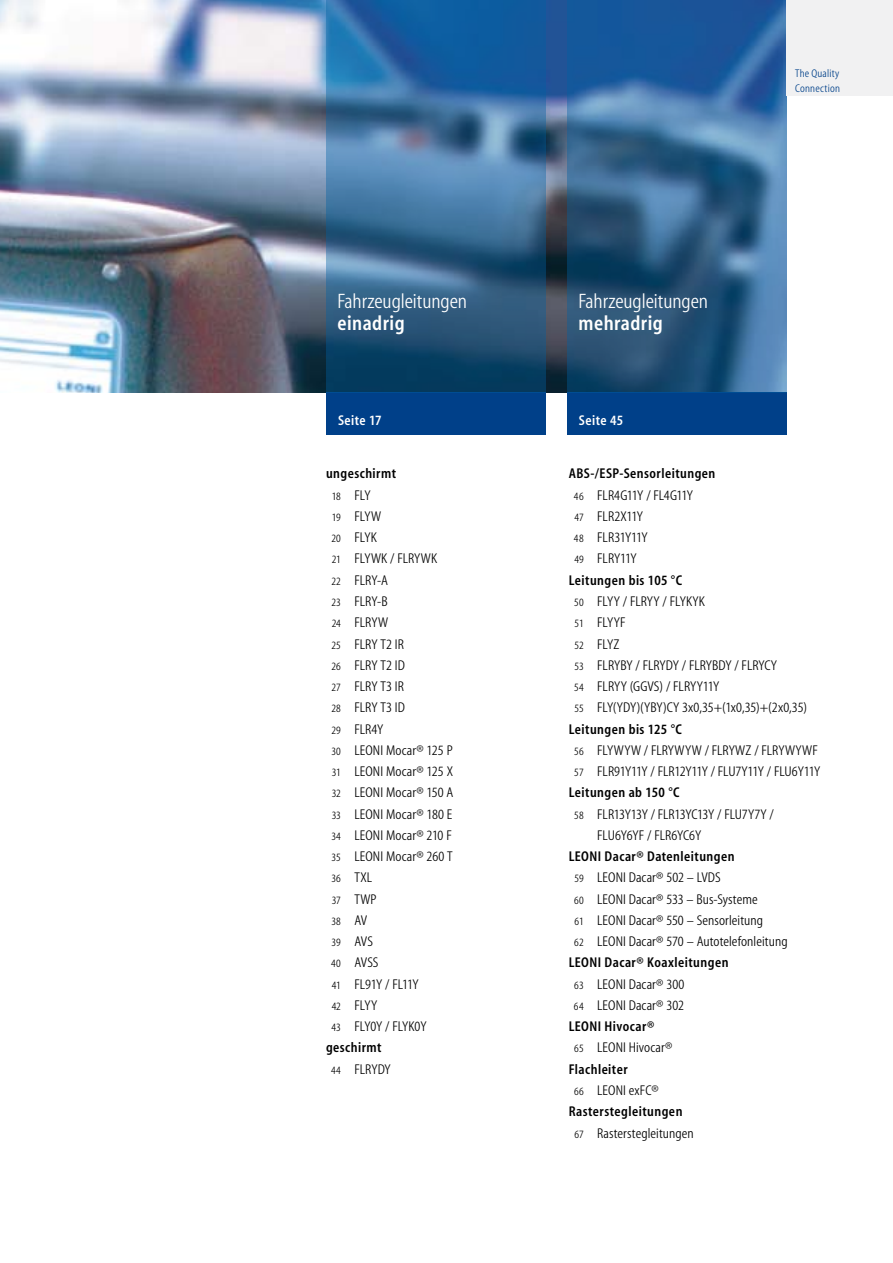
<style>
.page{position:relative;width:893px;height:1263px;background:#fff}
.page>*{position:absolute;margin:0;border:0;box-sizing:border-box;transform-origin:0 0}
.t1{font:21px "Myriad Condensed";letter-spacing:-.005em;color:#fff}
.t2{font:semi-condensed 21px "Myriad";letter-spacing:.02em;color:#fff}
.t3{font:14.25px/21.3px "Myriad Condensed";letter-spacing:.005em;color:#000}
.t4{font:semi-condensed 14.25px "Myriad";letter-spacing:.03em;color:#000}
.t5{font:14.25px/21.3px "Myriad Condensed";letter-spacing:-.015em;color:#000}
.t6{font:semi-condensed 14.25px "Myriad";letter-spacing:.03em;color:#fff}
.t7{font:11.25px/15px "Myriad Condensed";letter-spacing:.02em;color:#004089}
.t8{font:11.25px "Myriad Condensed";color:#000}
.s1{font-size:11.25px}
.s2{font-size:14.25px}
</style>
<div class="page">
<img style="left:0;top:0;width:567px;height:393px">
<div style="left:326px;top:393px;width:220px;height:42px;background:#004089"></div>
<div style="left:567px;top:393px;width:220px;height:42px;background:#004089"></div>
<svg style="left:567px;top:0;width:220px;height:393px;background:#306290"></svg>
<svg style="left:326px;top:0;width:220px;height:393px;background:#306693"></svg>
<div style="left:787px;top:0;width:106px;height:96px;background:#f1f1f2"></div>
<h1 class="t1" style="left:338px;top:291px;width:131px">Fahrzeugleitungen</h1>
<h1 class="t2" style="left:338px;top:312px;width:69px">einadrig</h1>
<h1 class="t1" style="left:579px;top:291px;width:131px">Fahrzeugleitungen</h1>
<h1 class="t2" style="left:579px;top:312px;width:86px">mehradrig</h1>
<p class="t6" style="left:338px;top:413px;width:45px">Seite 17</p>
<p class="t6" style="left:579px;top:413px;width:46px">Seite 45</p>
<p class="t7" style="left:795px;top:66px;width:46px">The Quality<br>Connection</p>
<p class="t4" style="left:326px;top:466px;width:72px">ungeschirmt</p>
<p class="t3" style="left:331px;top:485px;width:124px"><span class="s1">18</span> FLY<br><span class="s1">19</span> FLYW<br><span class="s1">20</span> FLYK<br><span class="s1">21</span> FLYWK / FLRYWK<br><span class="s1">22</span> FLRY-A<br><span class="s1">23</span> FLRY-B<br><span class="s1">24</span> FLRYW<br><span class="s1">25</span> FLRY T2 IR<br><span class="s1">26</span> FLRY T2 ID<br><span class="s1">27</span> FLRY T3 IR<br><span class="s1">28</span> FLRY T3 ID<br><span class="s1">29</span> FLR4Y<br><span class="s1">30</span> LEONI Mocar® 125 P<br><span class="s1">31</span> LEONI Mocar® 125 X<br><span class="s1">32</span> LEONI Mocar® 150 A<br><span class="s1">33</span> LEONI Mocar® 180 E<br><span class="s1">34</span> LEONI Mocar® 210 F<br><span class="s1">35</span> LEONI Mocar® 260 T<br><span class="s1">36</span> TXL<br><span class="s1">37</span> TWP</p>
<p class="t8" style="left:331px;top:916px;width:37px">38 <span class="s2">AV</span></p>
<p class="t5" style="left:331px;top:931px;width:97px"><span class="s1">39</span> AVS<br><span class="s1">40</span> AVSS<br><span class="s1">41</span> FL91Y / FL11Y<br><span class="s1">42</span> FLYY<br><span class="s1">43</span> FLY0Y / FLYK0Y</p>
<p class="t4" style="left:326px;top:1040px;width:57px">geschirmt</p>
<p class="t3" style="left:331px;top:1059px;width:61px"><span class="s1">44</span> FLRYDY</p>
<p class="t4" style="left:569px;top:466px;width:148px">ABS-/ESP-Sensorleitungen</p>
<p class="t5" style="left:574px;top:485px;width:121px"><span class="s1">46</span> FLR4G11Y / FL4G11Y<br><span class="s1">47</span> FLR2X11Y<br><span class="s1">48</span> FLR31Y11Y<br><span class="s1">49</span> FLRY11Y</p>
<p class="t4" style="left:569px;top:573px;width:115px">Leitungen bis 105 °C</p>
<p class="t3" style="left:574px;top:591px;width:235px"><span class="s1">50</span> FLYY / FLRYY / FLYKYK<br><span class="s1">51</span> FLYYF<br><span class="s1">52</span> FLYZ<br><span class="s1">53</span> FLRYBY / FLRYDY / FLRYBDY / FLRYCY<br><span class="s1">54</span> FLRYY (GGVS) / FLRYY11Y<br><span class="s1">55</span> FLY(YDY)(YBY)CY 3x0,35+(1x0,35)+(2x0,35)</p>
<p class="t4" style="left:569px;top:722px;width:115px">Leitungen bis 125 °C</p>
<p class="t3" style="left:574px;top:740px;width:248px"><span class="s1">56</span> FLYWYW / FLRYWYW / FLRYWZ / FLRYWYWF<br><span class="s1">57</span> FLR91Y11Y / FLR12Y11Y / FLU7Y11Y / FLU6Y11Y</p>
<p class="t4" style="left:569px;top:785px;width:112px">Leitungen ab 150 °C</p>
<p class="t3" style="left:597px;top:804px;width:178px;text-indent:-23px"><span class="s1">58</span> FLR13Y13Y / FLR13YC13Y / FLU7Y7Y /<br>FLU6Y6YF / FLR6YC6Y</p>
<p class="t4" style="left:569px;top:849px;width:167px">LEONI Dacar® Datenleitungen</p>
<p class="t3" style="left:574px;top:868px;width:215px"><span class="s1">59</span> LEONI Dacar® 502 – LVDS<br><span class="s1">60</span> LEONI Dacar® 533 – Bus-Systeme<br><span class="s1">61</span> LEONI Dacar® 550 – Sensorleitung<br><span class="s1">62</span> LEONI Dacar® 570 – Autotelefonleitung</p>
<p class="t4" style="left:569px;top:955px;width:161px">LEONI Dacar® Koaxleitungen</p>
<p class="t3" style="left:574px;top:974px;width:112px"><span class="s1">63</span> LEONI Dacar® 300<br><span class="s1">64</span> LEONI Dacar® 302</p>
<p class="t4" style="left:569px;top:1019px;width:87px">LEONI Hivocar®</p>
<p class="t3" style="left:574px;top:1038px;width:100px"><span class="s1">65</span> LEONI Hivocar®</p>
<p class="t4" style="left:569px;top:1062px;width:60px">Flachleiter</p>
<p class="t3" style="left:574px;top:1080px;width:86px"><span class="s1">66</span> LEONI exFC®</p>
<p class="t4" style="left:569px;top:1104px;width:115px">Rasterstegleitungen</p>
<p class="t3" style="left:574px;top:1123px;width:121px"><span class="s1">67</span> Rasterstegleitungen</p>
</div>
